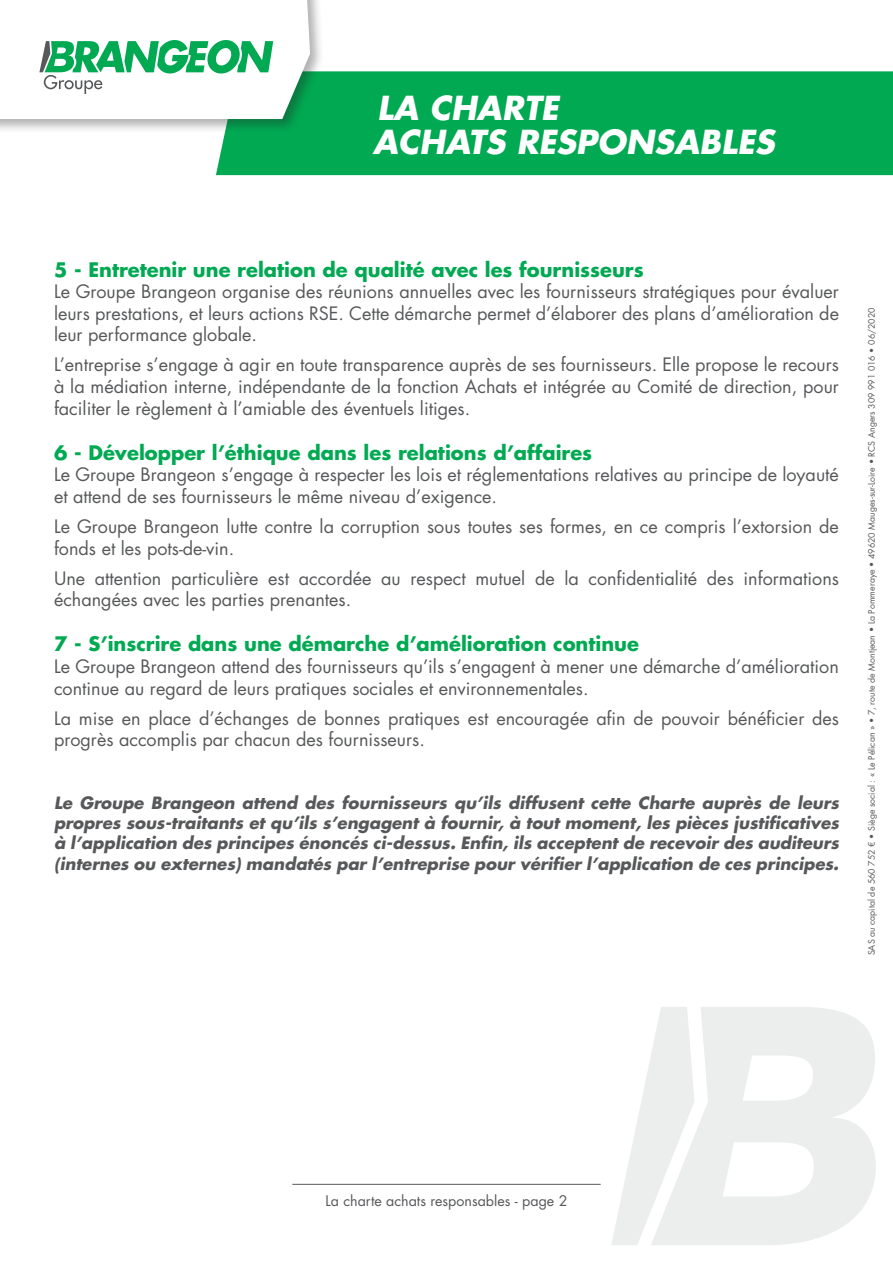
<style>
.page{position:relative;width:893px;height:1263px;background:#fff}
.page>*{position:absolute;margin:0;border:0;box-sizing:border-box;transform-origin:0 0}
.t1{font:italic 700 32.25px/34px "Futura Std";color:#fff}
.t2{font:700 19.5px "Futura Std";color:#00a952}
.t3{font:18px/21.6px "Futura Std";color:#57585a}
.t4{font:italic 700 16.5px/19.8px "Futura Std";color:#57585a;text-align:justify}
.t5{font:14.25px "Futura Std";color:#57585a}
.t6{font:8.7px "Futura Std";color:#57585a}
</style>
<div class="page">
<svg style="left:611px;top:1057px;width:40px;height:188px"></svg>
<svg style="left:651px;top:1007px;width:225px;height:238px;fill:#eceded"></svg>
<div style="left:216px;top:71px;width:677px;height:104px;background:#00a952"></div>
<div style="left:0;top:0;width:325px;height:134px;background:#231f20;opacity:.35"></div>
<svg style="left:0;top:0;width:310px;height:119px"></svg>
<hr style="left:292px;top:1184px;width:309px;height:1px;background:#57585a">
<p class="t1" style="left:373px;top:91px;width:403px">LA CHARTE<br>ACHATS RESPONSABLES</p>
<p class="t2" style="left:54px;top:256px;width:591px">5 - Entretenir une relation de qualité avec les fournisseurs</p>
<p class="t3" style="left:54px;top:281px;width:786px;text-align:justify">Le Groupe Brangeon organise des réunions annuelles avec les fournisseurs stratégiques pour évaluer leurs prestations, et leurs actions RSE. Cette démarche permet d’élaborer des plans d’amélioration de leur performance globale.</p>
<p class="t3" style="left:54px;top:354px;width:786px;text-align:justify">L’entreprise s’engage à agir en toute transparence auprès de ses fournisseurs. Elle propose le recours à la médiation interne, indépendante de la fonction Achats et intégrée au Comité de direction, pour faciliter le règlement à l’amiable des éventuels litiges.</p>
<p class="t2" style="left:54px;top:439px;width:540px">6 - Développer l’éthique dans les relations d’affaires</p>
<p class="t3" style="left:54px;top:464px;width:786px">Le Groupe Brangeon s’engage à respecter les lois et réglementations relatives au principe de loyauté et attend de ses fournisseurs le même niveau d’exigence.</p>
<p class="t3" style="left:54px;top:516px;width:786px">Le Groupe Brangeon lutte contre la corruption sous toutes ses formes, en ce compris l’extorsion de fonds et les pots-de-vin.</p>
<p class="t3" style="left:54px;top:567px;width:786px">Une attention particulière est accordée au respect mutuel de la confidentialité des informations échangées avec les parties prenantes.</p>
<p class="t2" style="left:54px;top:631px;width:587px">7 - S’inscrire dans une démarche d’amélioration continue</p>
<p class="t3" style="left:54px;top:656px;width:786px">Le Groupe Brangeon attend des fournisseurs qu’ils s’engagent à mener une démarche d’amélioration continue au regard de leurs pratiques sociales et environnementales.</p>
<p class="t3" style="left:54px;top:707px;width:786px">La mise en place d’échanges de bonnes pratiques est encouragée afin de pouvoir bénéficier des progrès accomplis par chacun des fournisseurs.</p>
<p class="t4" style="left:54px;top:793px;width:786px">Le Groupe Brangeon attend des fournisseurs qu’ils diffusent cette Charte auprès de leurs propres sous-traitants et qu’ils s’engagent à fournir, à tout moment, les pièces justificatives à l’application des principes énoncés ci-dessus. Enfin, ils acceptent de recevoir des auditeurs</p>
<p class="t4" style="left:54px;top:854px;width:786px">(internes ou externes) mandatés par l’entreprise pour vérifier l’application de ces principes.</p>
<p class="t6" style="left:866px;top:955px;width:649px;rotate:-90deg">SAS au capital de 560 752 € • Siège social : « Le Pélican » • 7, route de Montjean • La Pommeraye • 49620 Mauges-sur-Loire • RCS Angers 309 991 016 • 06/2020</p>
<p class="t5" style="left:325px;top:1191px;width:244px">La charte achats responsables - page 2</p>
</div>
